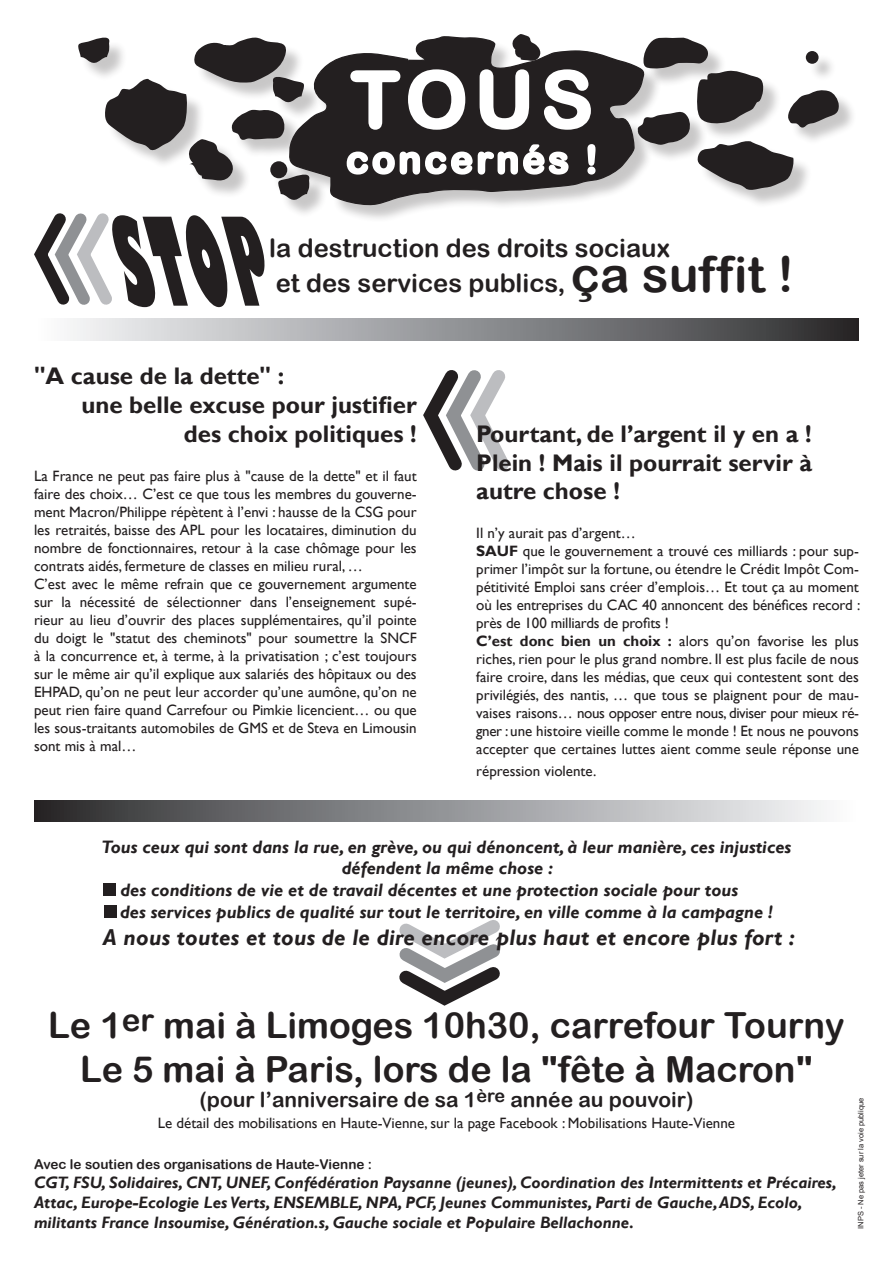
<style>
.page{position:relative;width:893px;height:1263px;background:#fff}
.page>*{position:absolute;margin:0;border:0;box-sizing:border-box;transform-origin:0 0}
.t1{font:78.15px "Arial Rounded MT Bold";color:#fff}
.t2{font:37.8px "Arial Rounded MT Bold";letter-spacing:.09em;color:#fff}
.t3{font:36px/43.2px "Arial Rounded MT Bold";color:#231f20;text-align:center}
.t4{font:25.5px/34.8px "Arial Rounded MT Bold";color:#231f20}
.t5{font:700 24px/28.8px "Gill Sans";color:#231f20;text-align:justify}
.t6{font:italic 700 22.5px "Gill Sans";letter-spacing:.01em;color:#231f20}
.t7{font:21px "Arial Rounded MT Bold";color:#231f20}
.t8{font:italic 700 18px "Gill Sans";color:#231f20}
.t9{font:italic 700 16.5px/19.8px "Gill Sans";color:#231f20}
.t10{font:15px/18px "Gill Sans";color:#231f20}
.t11{font:13.5px "Arial Rounded MT Bold";color:#231f20}
.t12{font:7.5px "Arial";color:#231f20}
.s1{font-size:49.5px}
.s2{font-weight:700}
</style>
<div class="page">
<svg style="left:399px;top:920px;width:101px;height:86px"></svg>
<svg style="left:423px;top:370px;width:86px;height:101px"></svg>
<div style="left:34px;top:319px;width:825px;height:21px;background:linear-gradient(to right,#fcfeff,#2d2d2f)"></div>
<div style="left:292px;top:39px;width:370px;height:185px;background:#231f20;opacity:.25"></div>
<svg style="left:312px;top:36px;width:333px;height:170px"></svg>
<svg style="left:349px;top:68px;width:118px;height:63px;background:#474445"></svg>
<svg style="left:478px;top:68px;width:53px;height:63px;background:#4f4c4d"></svg>
<svg style="left:542px;top:68px;width:50px;height:63px"></svg>
<svg style="left:345px;top:142px;width:225px;height:35px"></svg>
<svg style="left:585px;top:142px;width:12px;height:35px"></svg>
<div style="left:275px;top:80px;width:47px;height:41px;background:#231f20;opacity:.25"></div>
<div style="left:700px;top:144px;width:112px;height:64px;background:#231f20;opacity:.25"></div>
<svg style="left:512px;top:34px;width:31px;height:27px"></svg>
<div style="left:34px;top:800px;width:825px;height:22px;background:linear-gradient(to right,#2c2c2f,#fcfdff)"></div>
<div style="left:103px;top:883px;width:13px;height:13px;background:#231f20"></div>
<div style="left:104px;top:905px;width:13px;height:13px;background:#231f20"></div>
<div style="left:281px;top:177px;width:47px;height:41px;background:#231f20;opacity:.25"></div>
<svg style="left:34px;top:37px;width:278px;height:271px"></svg>
<div style="left:791px;top:93px;width:66px;height:53px;background:#231f20;opacity:.25"></div>
<svg style="left:637px;top:36px;width:202px;height:154px"></svg>
<div style="left:809px;top:54px;width:28px;height:28px;background:#231f20;opacity:.25"></div>
<div style="left:806px;top:51px;width:13px;height:13px;background:#231f20;border-radius:50%"></div>
<div style="left:273px;top:164px;width:32px;height:32px;background:#231f20;opacity:.25"></div>
<div style="left:270px;top:161px;width:17px;height:17px;background:#231f20;border-radius:50%"></div>
<h1 class="t1" style="left:351px;top:54px;width:244px">TOUS</h1>
<h2 class="t2" style="left:346px;top:137px;width:253px">concernés !</h2>
<h3 class="t4" style="left:269px;top:230px;width:526px">la destruction des droits sociaux<br>et des services publics, <span class="s1">ça suffit !</span></h3>
<h3 class="t5" style="left:34px;top:363px;width:252px">"A cause de la dette" :</h3>
<h3 class="t5" style="left:81px;top:391px;width:337px">une belle excuse pour justifier</h3>
<h3 class="t5" style="left:184px;top:420px;width:234px">des choix politiques !</h3>
<p class="t10" style="left:34px;top:467px;width:384px">La France ne peut pas faire plus à "cause de la dette" et il faut faire des choix… C’est ce que tous les membres du gouverne&shy;ment Macron/Philippe répètent à l’envi : hausse de la CSG pour les retraités, baisse des APL pour les locataires, diminution du nombre de fonctionnaires, retour à la case chômage pour les contrats aidés, fermeture de classes en milieu rural, …<br>C’est avec le même refrain que ce gouvernement argumente sur la nécessité de sélectionner dans l’enseignement supé&shy;rieur au lieu d’ouvrir des places supplémentaires, qu’il pointe du doigt le "statut des cheminots" pour soumettre la SNCF à la concurrence et, à terme, à la privatisation ; c’est toujours sur le même air qu’il explique aux salariés des hôpitaux ou des EHPAD, qu’on ne peut leur accorder qu’une aumône, qu’on ne peut rien faire quand Carrefour ou Pimkie licencient… ou que les sous-traitants automobiles de GMS et de Steva en Limousin sont mis à mal…</p>
<h3 class="t5" style="left:476px;top:420px;width:337px">Pourtant, de l’argent il y en a !<br>Plein ! Mais il pourrait servir à autre chose !</h3>
<p class="t10" style="left:476px;top:525px;width:386px">Il n’y aurait pas d’argent…<br><span class="s2">SAUF</span> que le gouvernement a trouvé ces milliards : pour sup&shy;primer l’impôt sur la fortune, ou étendre le Crédit Impôt Com&shy;pétitivité Emploi sans créer d’emplois… Et tout ça au moment où les entreprises du CAC 40 annoncent des bénéfices record : près de 100 milliards de profits !<br><span class="s2">C’est donc bien un choix :</span> alors qu’on favorise les plus riches, rien pour le plus grand nombre. Il est plus facile de nous faire croire, dans les médias, que ceux qui contestent sont des privilégiés, des nantis, … que tous se plaignent pour de mau&shy;vaises raisons… nous opposer entre nous, diviser pour mieux ré&shy;gner : une histoire vieille comme le monde ! Et nous ne pouvons accepter que certaines luttes aient comme seule réponse une</p>
<p class="t10" style="left:476px;top:762px;width:122px">répression violente.</p>
<p class="t8" style="left:102px;top:836px;width:691px">Tous ceux qui sont dans la rue, en grève, ou qui dénoncent, à leur manière, ces injustices</p>
<p class="t8" style="left:342px;top:858px;width:213px">défendent la même chose :</p>
<p class="t8" style="left:120px;top:879px;width:619px">des conditions de vie et de travail décentes et une protection sociale pour tous</p>
<p class="t8" style="left:120px;top:901px;width:654px">des services publics de qualité sur tout le territoire, en ville comme à la campagne !</p>
<h3 class="t6" style="left:103px;top:924px;width:694px">A nous toutes et tous de le dire encore plus haut et encore plus fort :</h3>
<h3 class="t3" style="left:48px;top:1003px;width:798px">Le 1<sup>er</sup> mai à Limoges 10h30, carrefour Tourny<br>Le 5 mai à Paris, lors de la "fête à Macron"</h3>
<h3 class="t7" style="left:199px;top:1087px;width:495px">(pour l’anniversaire de sa 1<sup>ère</sup> année au pouvoir)</h3>
<p class="t10" style="left:158px;top:1114px;width:579px">Le détail des mobilisations en Haute-Vienne, sur la page Facebook : Mobilisations Haute-Vienne</p>
<p class="t11" style="left:34px;top:1156px;width:340px">Avec le soutien des organisations de Haute-Vienne :</p>
<p class="t9" style="left:34px;top:1173px;width:804px">CGT, FSU, Solidaires, CNT, UNEF, Confédération Paysanne (jeunes), Coordination des Intermittents et Précaires,<br>Attac, Europe-Ecologie Les Verts, ENSEMBLE, NPA, PCF, Jeunes Communistes, Parti de Gauche, ADS, Ecolo, militants France Insoumise, Génération.s, Gauche sociale et Populaire Bellachonne.</p>
<p class="t12" style="left:856px;top:1229px;width:133px;rotate:-90deg">INPS - Ne pas jeter sur la voie publique</p>
</div>
